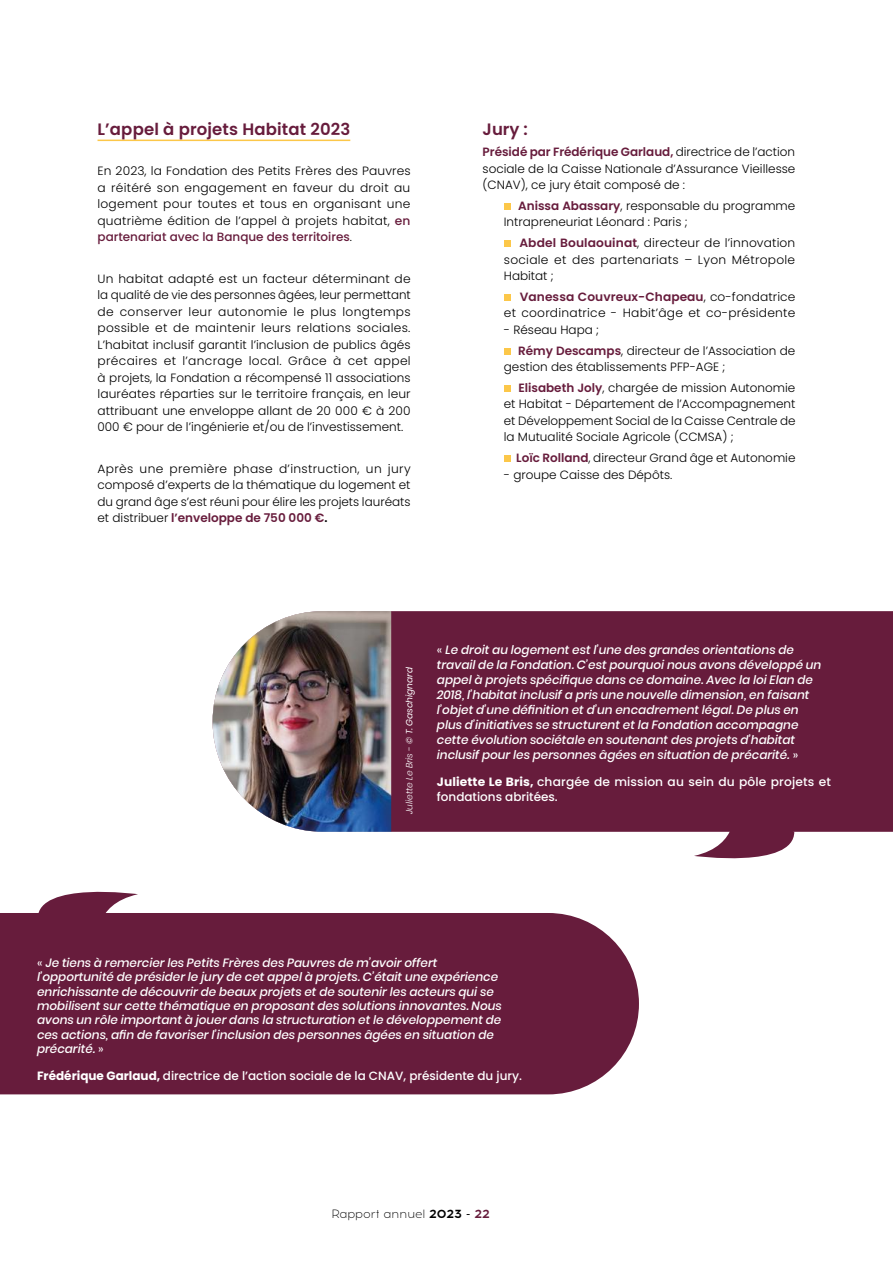
<style>
.page{position:relative;width:893px;height:1263px;background:#fff}
.page>*{position:absolute;margin:0;border:0;box-sizing:border-box;transform-origin:0 0}
.t1{font:600 16.5px "Poppins";letter-spacing:.01em;color:#671c3c}
.t2{font:300 12px/16.5px "Poppins";color:#000;text-align:justify}
.t3{font:italic 500 12px/15px "Poppins";color:#fff}
.t4{font:500 12px/15px "Poppins";color:#fff}
.t5{font:300 12px/16.5px "Poppins";letter-spacing:.02em;color:#000;text-align:right}
.t6{font:300 12px "Acrom";color:#000}
.t7{font:italic 300 9px "Poppins";color:#fff}
.s1{font-weight:500;color:#671c3c}
.s2{font-weight:600;color:#671c3c}
.s3{font-weight:600}
.s4{font-style:normal}
.s5{font-weight:400}
.s6{font-weight:400;font-style:normal}
.s7{font-weight:700}
.s8{font-weight:700;color:#671c3c}
</style>
<div class="page">
<div style="left:391px;top:611px;width:502px;height:221px;background:#671c3c"></div>
<img style="left:213px;top:611px;width:178px;height:221px">
<svg style="left:38px;top:891px;width:100px;height:22px"></svg>
<div style="left:0;top:913px;width:639px;height:181px;background:#671c3c"></div>
<hr style="left:98px;top:140px;width:252px;height:1px;background:#fcc749">
<svg style="left:694px;top:807px;width:100px;height:52px"></svg>
<div style="left:504px;top:203px;width:6px;height:7px;background:#fcc749"></div>
<svg style="left:504px;top:241px;width:6px;height:6px"></svg>
<div style="left:504px;top:294px;width:6px;height:7px;background:#fcc749"></div>
<div style="left:504px;top:348px;width:6px;height:7px;background:#fcc749"></div>
<div style="left:504px;top:385px;width:6px;height:7px;background:#fcc749"></div>
<svg style="left:504px;top:456px;width:6px;height:6px"></svg>
<h1 class="t1" style="left:98px;top:120px;width:254px">L’appel à projets Habitat 2023</h1>
<p class="t2" style="left:98px;top:163px;width:315px">En 2023, la Fondation des Petits Frères des Pauvres a réitéré son engagement en faveur du droit au logement pour toutes et tous en organisant une quatrième édition de l’appel à projets habitat, <span class="s1">en partenariat avec la Banque des territoires</span>.</p>
<p class="t2" style="left:98px;top:270px;width:315px">Un habitat adapté est un facteur déterminant de la qualité de vie des personnes âgées, leur permettant de conserver leur autonomie le plus longtemps possible et de maintenir leurs relations sociales.<br>L’habitat inclusif garantit l’inclusion de publics âgés précaires et l’ancrage local. Grâce à cet appel à projets, la Fondation a récompensé 11 associations lauréates réparties sur le territoire français, en leur attribuant une enveloppe allant de 20 000 € à 200<br>000 € pour de l’ingénierie et/ou de l’investissement.</p>
<p class="t2" style="left:98px;top:460px;width:315px">Après une première phase d’instruction, un jury composé d’experts de la thématique du logement et du grand âge s’est réuni pour élire les projets lauréats et distribuer <span class="s2">l’enveloppe de 750 000 €</span><span class="s3">.</span></p>
<h1 class="t1" style="left:483px;top:120px;width:47px">Jury :</h1>
<p class="t2" style="left:483px;top:144px;width:314px"><span class="s2">Présidé par Frédérique Garlaud,</span> directrice de l’action sociale de la Caisse Nationale d’Assurance Vieillesse (CNAV), ce jury était composé de :</p>
<p class="t2" style="left:504px;top:197px;width:293px;text-indent:14px"><span class="s2">Anissa Abassary</span>, responsable du programme<br>Intrapreneuriat Léonard : Paris ;</p>
<p class="t2" style="left:504px;top:235px;width:293px;text-indent:16px"><span class="s2">Abdel Boulaouinat</span>, directeur de l’innovation sociale et des partenariats – Lyon Métropole Habitat ;</p>
<p class="t5" style="left:504px;top:288px;width:293px"><span class="s2">Vanessa Couvreux-Chapeau</span>, co-fondatrice<br>et coordinatrice - Habit’âge et co-présidente</p>
<p class="t2" style="left:518px;top:319px;width:279px;line-height:20.7px;text-indent:-14px">- Réseau Hapa ;<br><span class="s2">Rémy Descamps</span>, directeur de l’Association de</p>
<p class="t2" style="left:518px;top:357px;width:278px;line-height:20.7px;text-indent:-15px">gestion des établissements PFP-AGE ;<br><span class="s2">Elisabeth Joly</span>, chargée de mission Autonomie</p>
<p class="t2" style="left:504px;top:396px;width:293px">et Habitat - Département de l’Accompagnement et Développement Social de la Caisse Centrale de la Mutualité Sociale Agricole (CCMSA) ;</p>
<p class="t2" style="left:516px;top:450px;width:281px"><span class="s2">Loïc Rolland</span>, directeur Grand âge et Autonomie</p>
<p class="t2" style="left:504px;top:466px;width:170px">- groupe Caisse des Dépôts.</p>
<p class="t7" style="left:404px;top:814px;width:148px;rotate:-90deg">Juliette Le Bris <span class="s4">-</span> <span class="s5">© T. Gaschignard</span></p>
<p class="t3" style="left:437px;top:643px;width:386px"><span class="s6">«</span> Le droit au logement est l’une des grandes orientations de travail de la Fondation. C’est pourquoi nous avons développé un appel à projets spécifique dans ce domaine. Avec la loi Elan de 2018, l’habitat inclusif a pris une nouvelle dimension, en faisant l’objet d’une définition et d’un encadrement légal. De plus en plus d’initiatives se structurent et la Fondation accompagne cette évolution sociétale en soutenant des projets d’habitat inclusif pour les personnes âgées en situation de précarité. <span class="s6">»</span></p>
<p class="t4" style="left:437px;top:774px;width:396px"><span class="s7">Juliette Le Bris,</span> chargée de mission au sein du pôle projets et fondations abritées.</p>
<p class="t3" style="left:37px;top:955px;width:466px;line-height:14.4px"><span class="s6">«</span> Je tiens à remercier les Petits Frères des Pauvres de m’avoir offert l’opportunité de présider le jury de cet appel à projets. C’était une expérience enrichissante de découvrir de beaux projets et de soutenir les acteurs qui se mobilisent sur cette thématique en proposant des solutions innovantes. Nous avons un rôle important à jouer dans la structuration et le développement de ces actions, afin de favoriser l’inclusion des personnes âgées en situation de précarité. <span class="s6">»</span></p>
<p class="t4" style="left:37px;top:1068px;width:486px"><span class="s7">Frédérique Garlaud,</span> directrice de l’action sociale de la CNAV, présidente du jury.</p>
<p class="t6" style="left:331px;top:1206px;width:160px">Rapport annuel <span class="s7">2023 -</span> <span class="s8">22</span></p>
</div>
